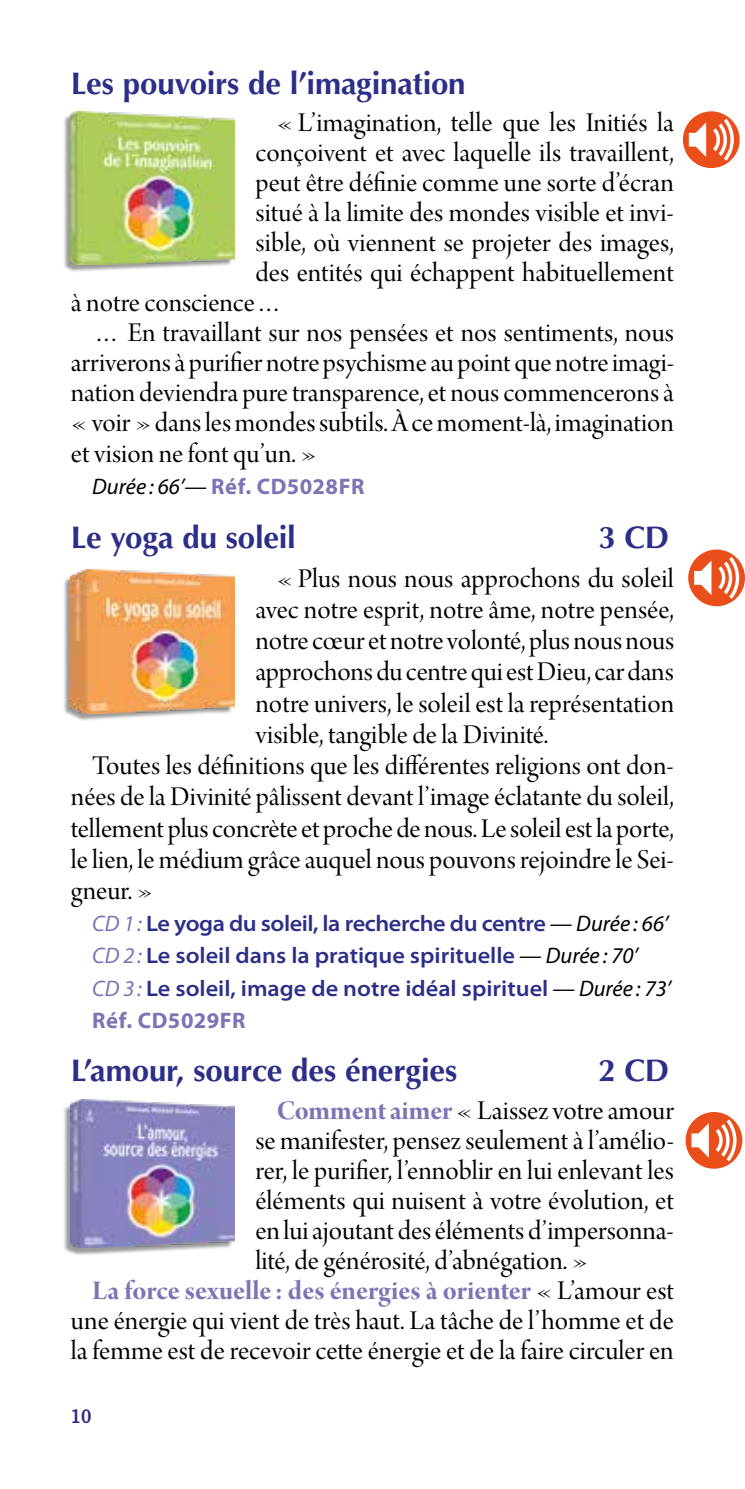
<style>
.page{position:relative;width:745px;height:1489px;background:#fff}
.page>*{position:absolute;margin:0;border:0;box-sizing:border-box;transform-origin:0 0}
.t1{font:700 31.25px "Optima LT Std";letter-spacing:-.005em;color:#2c2f88}
.t2{font:28.75px/30px "Arno Pro Display";color:#000;text-align:justify}
.t3{font:28.75px "Arno Pro Bold Display";color:#7b74b5}
.t4{font:600 semi-expanded 22.5px/32px "Myriad Pro";color:#2c2f88}
.t5{font:700 22.5px "Myriad Pro";letter-spacing:.025em;color:#7b74b5}
.t6{font:20px "Clearface Gothic LT Std";color:#312783}
.s1{font-weight:400;font-style:italic;color:#000}
.s2{font-weight:400;font-style:italic;font-stretch:normal;color:#7b74b5}
.s3{font-weight:400;font-style:italic;font-stretch:normal;color:#000}
.s4{font-weight:700;font-stretch:normal;color:#7b74b5}
.s5{font-family:"Arno Pro Bold Display";color:#7b74b5}
.s6{font-family:"Arno Pro Display";color:#000}
</style>
<div class="page">
<div style="left:62px;top:113px;width:170px;height:159px;background:#000;opacity:.4"></div>
<img style="left:71px;top:111px;width:163px;height:153px">
<div style="left:62px;top:571px;width:170px;height:150px;background:#000;opacity:.4"></div>
<img style="left:71px;top:569px;width:163px;height:144px">
<div style="left:62px;top:1102px;width:170px;height:153px;background:#000;opacity:.4"></div>
<img style="left:71px;top:1099px;width:163px;height:148px">
<svg style="left:682px;top:111px;width:57px;height:57px"></svg>
<svg style="left:688px;top:122px;width:17px;height:35px"></svg>
<svg style="left:712px;top:119px;width:21px;height:42px"></svg>
<svg style="left:687px;top:549px;width:57px;height:57px"></svg>
<svg style="left:693px;top:560px;width:18px;height:35px"></svg>
<svg style="left:718px;top:556px;width:20px;height:43px"></svg>
<div style="left:685px;top:1111px;width:56px;height:57px;background:#e94e1b;border-radius:50%"></div>
<svg style="left:691px;top:1122px;width:17px;height:35px"></svg>
<svg style="left:715px;top:1119px;width:21px;height:42px"></svg>
<p class="t1" style="left:71px;top:65px;width:396px">Les pouvoirs de l’imagination</p>
<p class="t2" style="left:276px;top:109px;width:398px">« L’imagination, telle que les Initiés la</p>
<p class="t2" style="left:255px;top:139px;width:420px">conçoivent et avec laquelle ils travaillent,</p>
<p class="t2" style="left:255px;top:169px;width:419px">peut être définie comme une sorte d’écran</p>
<p class="t2" style="left:255px;top:199px;width:420px">situé à la limite des mondes visible et invi-</p>
<p class="t2" style="left:255px;top:229px;width:420px">sible, où viennent se projeter des images,</p>
<p class="t2" style="left:255px;top:259px;width:420px">des entités qui échappent habituellement</p>
<p class="t2" style="left:71px;top:289px;width:214px">à notre conscience…</p>
<p class="t2" style="left:92px;top:319px;width:583px">… En travaillant sur nos pensées et nos sentiments, nous</p>
<p class="t2" style="left:71px;top:349px;width:604px">arriverons à purifier notre psychisme au point que notre imagi-</p>
<p class="t2" style="left:71px;top:379px;width:604px">nation deviendra pure transparence, et nous commencerons à</p>
<p class="t2" style="left:71px;top:409px;width:604px">« voir » dans les mondes subtils. À ce moment-là, imagination</p>
<p class="t2" style="left:71px;top:440px;width:247px">et vision ne font qu’un. »</p>
<p class="t5" style="left:92px;top:472px;width:273px"><span class="s1">Durée : 66’—</span> Réf. CD5028FR</p>
<p class="t1" style="left:71px;top:519px;width:226px">Le yoga du soleil</p>
<p class="t1" style="left:598px;top:519px;width:72px">3 CD</p>
<p class="t2" style="left:276px;top:565px;width:398px">« Plus nous nous approchons du soleil</p>
<p class="t2" style="left:255px;top:596px;width:420px">avec notre esprit, notre âme, notre pensée,</p>
<p class="t2" style="left:255px;top:627px;width:420px">notre cœur et notre volonté, plus nous nous</p>
<p class="t2" style="left:255px;top:658px;width:419px">approchons du centre qui est Dieu, car dans</p>
<p class="t2" style="left:255px;top:690px;width:420px">notre univers, le soleil est la représentation</p>
<p class="t2" style="left:255px;top:721px;width:294px">visible, tangible de la Divinité.</p>
<p class="t2" style="left:92px;top:752px;width:582px">Toutes les définitions que les différentes religions ont don-</p>
<p class="t2" style="left:71px;top:783px;width:604px">nées de la Divinité pâlissent devant l’image éclatante du soleil,</p>
<p class="t2" style="left:71px;top:815px;width:604px">tellement plus concrète et proche de nous. Le soleil est la porte,</p>
<p class="t2" style="left:71px;top:846px;width:604px">le lien, le médium grâce auquel nous pouvons rejoindre le Sei-</p>
<p class="t2" style="left:71px;top:877px;width:84px">gneur. »</p>
<p class="t4" style="left:92px;top:908px;width:580px"><span class="s2">CD 1 :</span> Le yoga du soleil, la recherche du centre <span class="s3">— Durée : 66’ </span><span class="s2">CD 2 :</span> Le soleil dans la pratique spirituelle <span class="s3">— Durée : 70’<br></span><span class="s2">CD 3 :</span> Le soleil, image de notre idéal spirituel <span class="s3">— Durée : 73’ </span><span class="s4">Réf. CD5029FR</span></p>
<p class="t1" style="left:71px;top:1052px;width:387px">L’amour, source des énergies</p>
<p class="t1" style="left:598px;top:1052px;width:72px">2 CD</p>
<p class="t2" style="left:255px;top:1096px;width:420px;text-indent:21px"><span class="s5">Comment aimer</span>« Laissez votre amour se manifester, pensez seulement à l’amélio&shy;rer, le purifier, l’ennoblir en lui enlevant les éléments qui nuisent à votre évolution, et en lui ajoutant des éléments d’impersonna&shy;lité, de générosité, d’abnégation. »</p>
<p class="t3" style="left:92px;top:1273px;width:583px">La force sexuelle : des énergies à orienter <span class="s6">« L’amour est</span></p>
<p class="t2" style="left:71px;top:1306px;width:604px">une énergie qui vient de très haut. La tâche de l’homme et de la femme est de recevoir cette énergie et de la faire circuler en</p>
<p class="t6" style="left:71px;top:1403px;width:22px">10</p>
</div>
